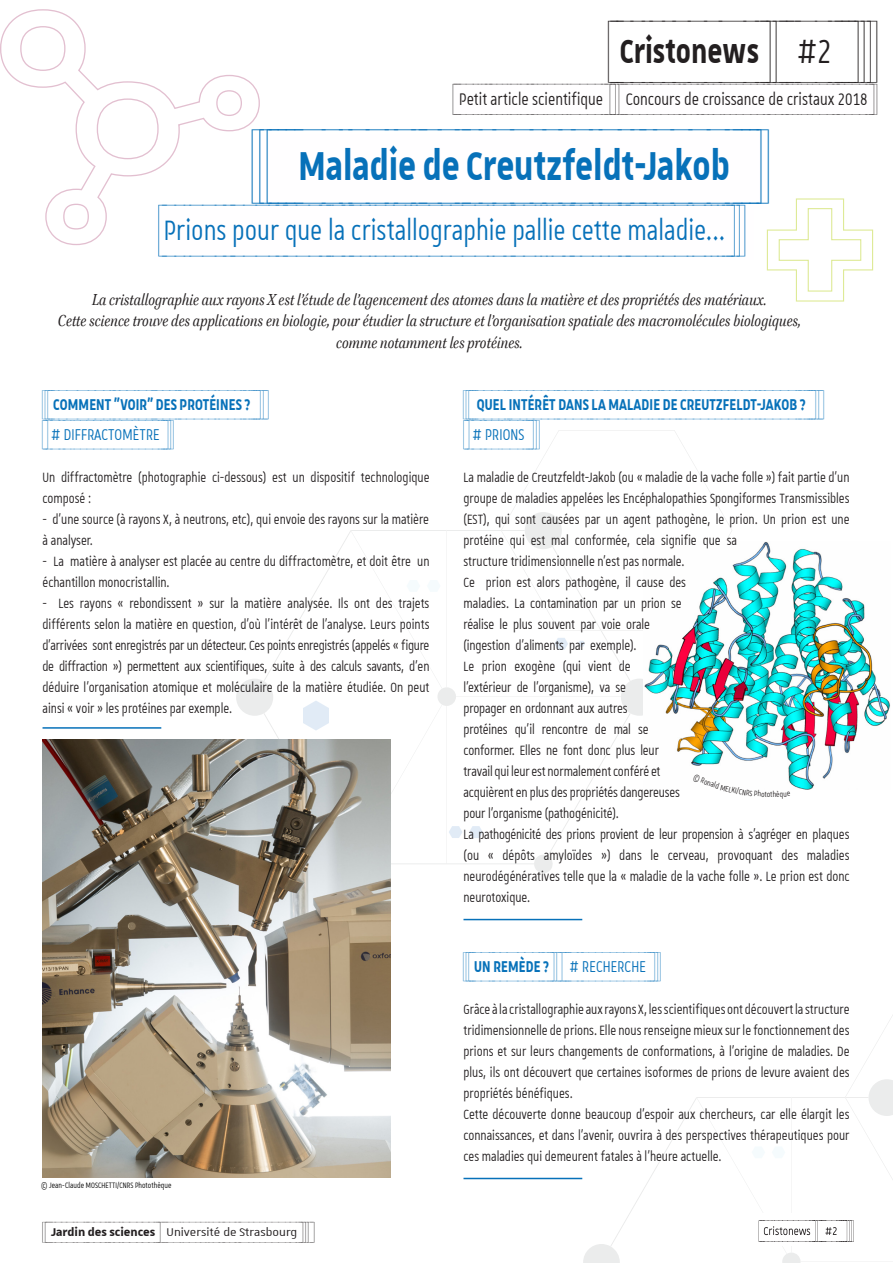
<style>
.page{position:relative;width:893px;height:1263px;background:#fff}
.page>*{position:absolute;margin:0;border:0;box-sizing:border-box;transform-origin:0 0}
.t1{font:700 54px "Unistra Encadre";color:#0771b9;scale:.75 1}
.t2{font:45px "Unistra Encadre";color:#231f20;scale:.75 1}
.t3{font:37.5px "Unistra Encadre";color:#0771b9;scale:.75 1}
.t4{font:22.5px "Unistra Encadre";color:#231f20;scale:.75 1}
.t5{font:700 21px "Unistra Encadre";letter-spacing:.01em;color:#0771b9;scale:.75 1}
.t6{font:21px "Unistra Encadre";letter-spacing:.01em;color:#0771b9;scale:.75 1}
.t7{font:18px/21px "Unistra A";color:#231f20;scale:.75 1}
.t8{font:italic 18px "Brill";color:#231f20;scale:.85 1}
.t9{font:15px "Unistra Encadre";color:#231f20}
.t10{font:10.5px "Unistra A";letter-spacing:.01em;color:#000;scale:.75 1}
.t11{font:10.5px "Unistra A";color:#231f20;scale:.75 1}
.s1{font-weight:700}
.s2{font-weight:400}
</style>
<div class="page">
<svg style="left:512px;top:430px;width:220px;height:111px"></svg>
<svg style="left:236px;top:679px;width:37px;height:37px"></svg>
<svg style="left:303px;top:701px;width:26px;height:29px"></svg>
<svg style="left:340px;top:512px;width:318px;height:361px"></svg>
<svg style="left:583px;top:1244px;width:37px;height:19px"></svg>
<img style="left:43px;top:739px;width:348px;height:439px">
<img style="left:643px;top:541px;width:247px;height:249px">
<svg style="left:42px;top:1165px;width:133px;height:13px;background:#988d7a"></svg>
<svg style="left:0;top:9px;width:260px;height:237px"></svg>
<svg style="left:766px;top:198px;width:108px;height:104px"></svg>
<svg style="left:696px;top:1015px;width:197px;height:248px"></svg>
<hr style="left:43px;top:727px;width:118px;height:2px;background:#0771b9">
<hr style="left:464px;top:919px;width:117px;height:1px;background:#0771b9">
<hr style="left:464px;top:1178px;width:117px;height:1px;background:#0771b9">
<img style="left:690px;top:728px;width:103px;height:62px">
<p class="t2" style="left:608px;top:20px;width:360px">(<span class="s1">_CRISTONEWS_</span>))___#2___))))</p>
<p class="t4" style="left:453px;top:83px;width:567px">(_PETIT_ARTICLE_SCIENTIFIQUE__())__CONCOURS_DE_CROISSANCE_DE_CRISTAUX_2018_))</p>
<p class="t1" style="left:252px;top:128px;width:691px"><span class="s2">(((___</span>MALADIE_DE_CREUTZFELDT-JAKOB<span class="s2">___))</span></p>
<p class="t3" style="left:159px;top:204px;width:784px">(PRIONS_POUR_QUE_LA_CRISTALLOGRAPHIE_PALLIE_CETTE_MALADIE...<span class="s1">_</span>)))</p>
<p class="t8" style="left:92px;top:287px;width:795px">La cristallographie aux rayons X est l’étude de l’agencement des atomes dans la matière et des propriétés des matériaux.</p>
<p class="t8" style="left:58px;top:309px;width:876px">Cette science trouve des applications en biologie, pour étudier la structure et l’organisation spatiale des macromolécules biologiques,</p>
<p class="t8" style="left:336px;top:330px;width:221px">comme notamment les protéines.</p>
<p class="t5" style="left:43px;top:390px;width:303px">(((_COMMENT_"VOIR"_DES_PROTÉINES_?___))_)</p>
<p class="t6" style="left:43px;top:419px;width:176px"><span class="s1">()</span>_#_DIFFRACTOMÈTRE_<span class="s1">_)))</span></p>
<p class="t7" style="left:43px;top:466px;width:517px">Un diffractomètre (photographie ci-dessous) est un dispositif technologique composé :</p>
<p class="t7" style="left:43px;top:508px;width:517px">- d’une source (à rayons X, à neutrons, etc), qui envoie des rayons sur la matière à analyser.</p>
<p class="t7" style="left:43px;top:550px;width:518px">- La matière à analyser est placée au centre du diffractomètre, et doit être un échantillon monocristallin.</p>
<p class="t7" style="left:43px;top:592px;width:517px;text-align:justify">- Les rayons « rebondissent » sur la matière analysée. Ils ont des trajets différents selon la matière en question, d’où l’intérêt de l’analyse. Leurs points d’arrivées sont enregistrés par un détecteur. Ces points enregistrés (appelés « figure de diffraction ») permettent aux scientifiques, suite à des calculs savants, d’en déduire l’organisation atomique et moléculaire de la matière étudiée. On peut ainsi « voir » les protéines par exemple.</p>
<p class="t10" style="left:41px;top:1179px;width:176px">© Jean-Claude MOSCHETTI/CNRS Photothèque</p>
<p class="t9" style="left:43px;top:1221px;width:273px">((_<span class="s1">JARDIN_DES_SCIENCES_</span>)__UNIVERSITÉ_DE_STRASBOURG_)))_)</p>
<p class="t5" style="left:463px;top:390px;width:482px">(((__QUEL_INTÉRÊT_DANS_LA_MALADIE_DE_CREUTZFELDT-JAKOB_?___))_)</p>
<p class="t6" style="left:463px;top:419px;width:103px">()_#_PRIONS__)))</p>
<p class="t7" style="left:463px;top:466px;width:516px">La maladie de Creutzfeldt-Jakob (ou « maladie de la vache folle ») fait partie d’un groupe de maladies appelées les Encéphalopathies Spongiformes Transmissibles (EST), qui sont causées par un agent pathogène, le prion. Un prion est une protéine qui est mal conformée, cela signifie que sa<br>structure tridimensionnelle n’est pas normale.</p>
<p class="t7" style="left:463px;top:571px;width:298px">Ce prion est alors pathogène, il cause des maladies. La contamination par un prion se réalise le plus souvent par voie orale (ingestion d’aliments par exemple).<br>Le prion exogène (qui vient de<br>l’extérieur de l’organisme), va se<br>propager en ordonnant aux autres<br>protéines qu’il rencontre de mal se conformer. Elles ne font donc plus leur travail qui leur est normalement conféré et acquièrent en plus des propriétés dangereuses pour l’organisme (pathogénicité).</p>
<p class="t7" style="left:463px;top:823px;width:516px;text-align:justify">La pathogénicité des prions provient de leur propension à s’agréger en plaques (ou « dépôts amyloïdes ») dans le cerveau, provoquant des maladies neurodégénératives telle que la « maladie de la vache folle ». Le prion est donc neurotoxique.</p>
<p class="t11" style="left:770px;top:789px;width:5px">t</p>
<p class="t5" style="left:463px;top:952px;width:264px">(((_UN_REMÈDE_?_))_)___<span class="s2">#_RECHERCHE__)</span>))</p>
<p class="t7" style="left:463px;top:998px;width:516px;text-align:justify">Grâce à la cristallographie aux rayons X, les scientifiques ont découvert la structure tridimensionnelle de prions. Elle nous renseigne mieux sur le fonctionnement des prions et sur leurs changements de conformations, à l’origine de maladies. De plus, ils ont découvert que certaines isoformes de prions de levure avaient des propriétés bénéfiques.</p>
<p class="t7" style="left:463px;top:1103px;width:516px;text-align:justify">Cette découverte donne beaucoup d’espoir aux chercheurs, car elle élargit les connaissances, et dans l’avenir, ouvrira à des perspectives thérapeutiques pour ces maladies qui demeurent fatales à l’heure actuelle.</p>
</div>
